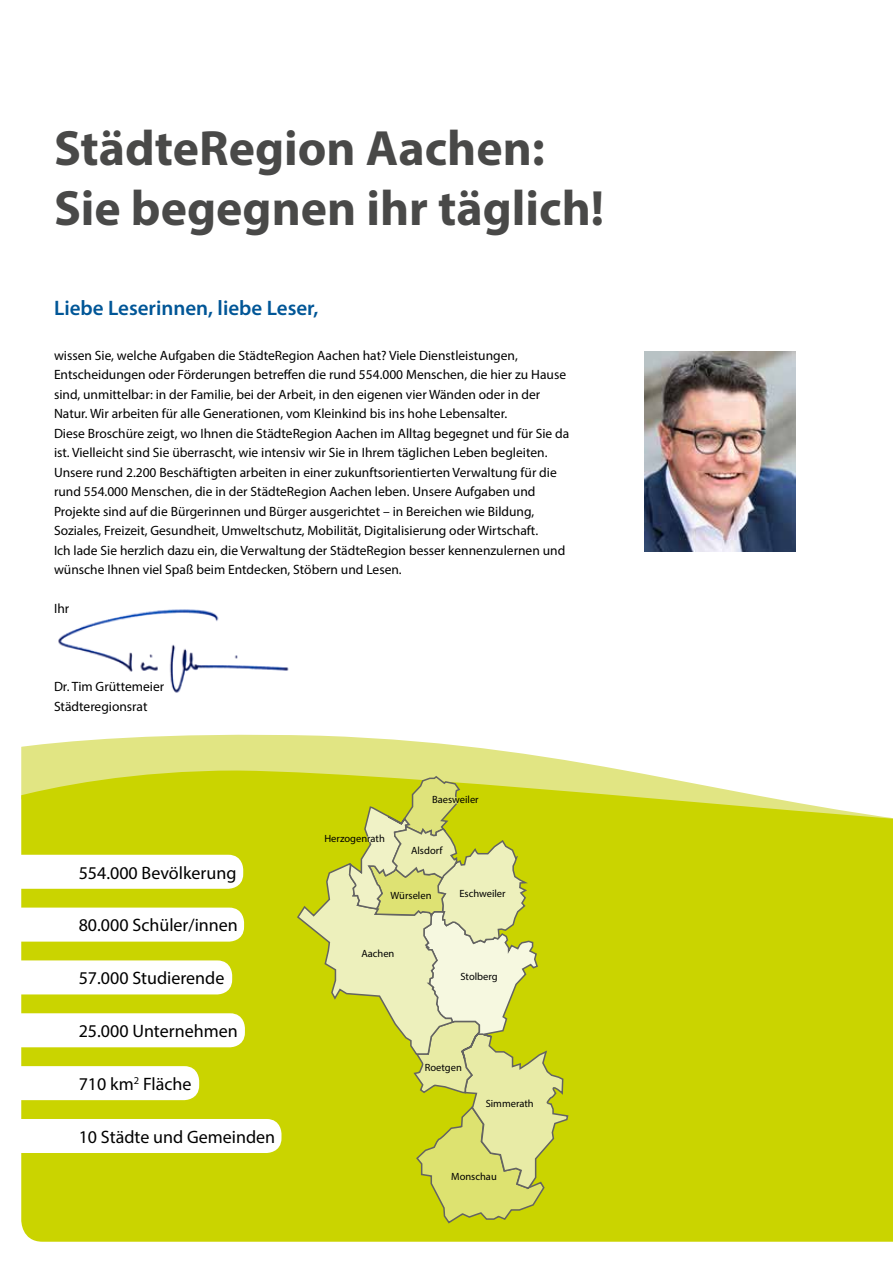
<style>
.page{position:relative;width:893px;height:1263px;background:#fff}
.page>*{position:absolute;margin:0;border:0;box-sizing:border-box;transform-origin:0 0}
.t1{font:700 49.8px/59.7px "Myriad Pro";color:#494948}
.t2{font:600 21px "Myriad Pro";color:#005697}
.t3{font:18px "Myriad Pro";color:#000}
.t4{font:13.5px/19.5px "Myriad Pro";color:#000}
.t5{font:10.5px "Myriad Pro";color:#000}
</style>
<div class="page">
<img style="left:58px;top:609px;width:231px;height:84px">
<svg style="left:21px;top:734px;width:467px;height:15px;fill:#e1e583"></svg>
<svg style="left:21px;top:749px;width:872px;height:493px;background:#ced717"></svg>
<img style="left:645px;top:352px;width:150px;height:200px">
<svg style="left:21px;top:855px;width:222px;height:34px"></svg>
<svg style="left:21px;top:907px;width:223px;height:34px"></svg>
<svg style="left:21px;top:960px;width:211px;height:34px"></svg>
<svg style="left:21px;top:1013px;width:224px;height:34px"></svg>
<svg style="left:21px;top:1066px;width:178px;height:34px"></svg>
<svg style="left:21px;top:1119px;width:260px;height:34px"></svg>
<svg style="left:296px;top:775px;width:273px;height:449px;background:#d3da4d"></svg>
<h1 class="t1" style="left:54px;top:117px;width:552px">StädteRegion Aachen:<br>Sie begegnen ihr täglich!</h1>
<h2 class="t2" style="left:54px;top:296px;width:266px">Liebe Leserinnen, liebe Leser,</h2>
<p class="t4" style="left:54px;top:345px;width:517px">wissen Sie, welche Aufgaben die StädteRegion Aachen hat? Viele Dienstleistungen, Entscheidungen oder Förderungen betreffen die rund 554.000 Menschen, die hier zu Hause sind, unmittelbar: in der Familie, bei der Arbeit, in den eigenen vier Wänden oder in der Natur. Wir arbeiten für alle Generationen, vom Kleinkind bis ins hohe Lebensalter.<br>Diese Broschüre zeigt, wo Ihnen die StädteRegion Aachen im Alltag begegnet und für Sie da ist. Vielleicht sind Sie überrascht, wie intensiv wir Sie in Ihrem täglichen Leben begleiten.<br>Unsere rund 2.200 Beschäftigten arbeiten in einer zukunftsorientierten Verwaltung für die rund 554.000 Menschen, die in der StädteRegion Aachen leben. Unsere Aufgaben und Projekte sind auf die Bürgerinnen und Bürger ausgerichtet – in Bereichen wie Bildung, Soziales, Freizeit, Gesundheit, Umweltschutz, Mobilität, Digitalisierung oder Wirtschaft.<br>Ich lade Sie herzlich dazu ein, die Verwaltung der StädteRegion besser kennenzulernen und wünsche Ihnen viel Spaß beim Entdecken, Stöbern und Lesen.</p>
<p class="t4" style="left:54px;top:598px;width:17px">Ihr</p>
<p class="t4" style="left:54px;top:676px;width:112px">Dr. Tim Grüttemeier<br>Städteregionsrat</p>
<h3 class="t3" style="left:79px;top:861px;width:159px">554.000 Bevölkerung</h3>
<h3 class="t3" style="left:79px;top:914px;width:161px">80.000 Schüler/innen</h3>
<h3 class="t3" style="left:79px;top:967px;width:147px">57.000 Studierende</h3>
<h3 class="t3" style="left:79px;top:1020px;width:161px">25.000 Unternehmen</h3>
<h3 class="t3" style="left:79px;top:1073px;width:114px">710 km<sup>2</sup> Fläche</h3>
<h3 class="t3" style="left:79px;top:1125px;width:198px">10 Städte und Gemeinden</h3>
<p class="t5" style="left:432px;top:793px;width:48px">Baesweiler</p>
<p class="t5" style="left:324px;top:832px;width:62px">Herzogenrath</p>
<p class="t5" style="left:411px;top:843px;width:33px">Alsdorf</p>
<p class="t5" style="left:391px;top:889px;width:42px">Würselen</p>
<p class="t5" style="left:459px;top:887px;width:48px">Eschweiler</p>
<p class="t5" style="left:361px;top:947px;width:35px">Aachen</p>
<p class="t5" style="left:460px;top:970px;width:39px">Stolberg</p>
<p class="t5" style="left:425px;top:1061px;width:39px">Roetgen</p>
<p class="t5" style="left:486px;top:1096px;width:50px">Simmerath</p>
<p class="t5" style="left:451px;top:1170px;width:47px">Monschau</p>
</div>
